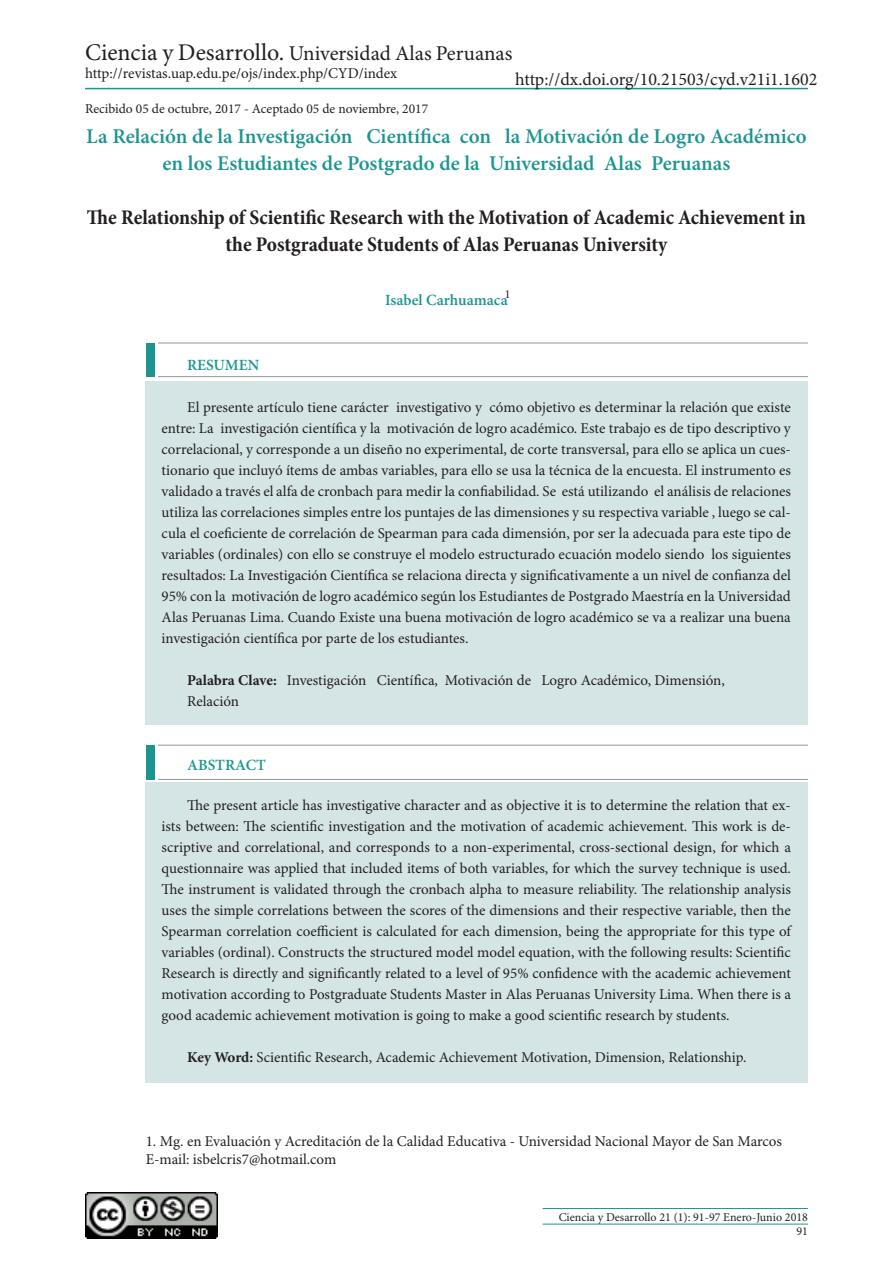
<style>
.page{position:relative;width:893px;height:1263px;background:#fff}
.page>*{position:absolute;margin:0;border:0;box-sizing:border-box;transform-origin:0 0}
.t1{font:600 21px/27px "Minion Pro";color:#1c9590;text-align:center}
.t2{font:700 condensed 21px/27px "Minion Pro";letter-spacing:-.005em;color:#231f20;text-align:center}
.t3{font:21px "Minion Pro";color:#231f20}
.t4{font:18px "Minion Pro";color:#231f20}
.Texto_de_bloque{font:600 15.6px "Minion Pro";color:#1c9590}
.t5{font:15px/21px "Minion Pro";color:#231f20;text-align:justify}
.t6{font:13.5px "Minion Pro";color:#231f20}
.t7{font:12px "Minion Pro";color:#231f20}
.s1{font-size:24px}
.s2{font-weight:700}
</style>
<div class="page">
<div style="left:146px;top:381px;width:662px;height:344px;background:#d5e5e5"></div>
<div style="left:146px;top:343px;width:8px;height:34px;background:#1c9590"></div>
<hr style="left:158px;top:343px;width:650px;height:1px;background:#939598">
<hr style="left:158px;top:376px;width:650px;height:1px;background:#939598">
<div style="left:146px;top:783px;width:662px;height:300px;background:#d5e5e5"></div>
<div style="left:146px;top:745px;width:8px;height:35px;background:#1c9590"></div>
<hr style="left:158px;top:745px;width:650px;height:1px;background:#939598">
<hr style="left:158px;top:779px;width:650px;height:1px;background:#939598">
<hr style="left:543px;top:1208px;width:265px;height:1px;background:#1c9590">
<hr style="left:543px;top:1224px;width:265px;height:1px;background:#1c9590">
<hr style="left:85px;top:88px;width:723px;height:1px;background:#1c9590">
<img style="left:85px;top:1192px;width:132px;height:47px">
<p class="t3" style="left:85px;top:41px;width:429px"><span class="s1">Ciencia y Desarrollo.</span> Universidad Alas Peruanas</p>
<p class="t5" style="left:85px;top:64px;width:314px">http://revistas.uap.edu.pe/ojs/index.php/CYD/index</p>
<p class="t6" style="left:85px;top:100px;width:345px">Recibido 05 de octubre, 2017 - Aceptado 05 de noviembre, 2017</p>
<p class="t4" style="left:515px;top:69px;width:304px">http://dx.doi.org/10.21503/cyd.v21i1.1602</p>
<p class="t1" style="left:86px;top:122px;width:722px">La Relación de la Investigación Científica con la Motivación de Logro Académico en los Estudiantes de Postgrado de la Universidad Alas Peruanas</p>
<p class="t2" style="left:87px;top:204px;width:720px">The Relationship of Scientific Research with the Motivation of Academic Achievement in the Postgraduate Students of Alas Peruanas University</p>
<p class="Texto_de_bloque" style="left:385px;top:289px;width:124px">Isabel Carhuamaca</p>
<p class="t7" style="left:505px;top:287px;width:7px">1</p>
<p class="Texto_de_bloque" style="left:187px;top:354px;width:74px">RESUMEN</p>
<p class="t5" style="left:162px;top:398px;width:631px;text-indent:26px">El presente artículo tiene carácter investigativo y cómo objetivo es determinar la relación que existe entre: La investigación científica y la motivación de logro académico. Este trabajo es de tipo descriptivo y correlacional, y corresponde a un diseño no experimental, de corte transversal, para ello se aplica un cues&shy;tionario que incluyó ítems de ambas variables, para ello se usa la técnica de la encuesta. El instrumento es validado a través el alfa de cronbach para medir la confiabilidad. Se está utilizando el análisis de relaciones utiliza las correlaciones simples entre los puntajes de las dimensiones y su respectiva variable , luego se cal&shy;cula el coeficiente de correlación de Spearman para cada dimensión, por ser la adecuada para este tipo de variables (ordinales) con ello se construye el modelo estructurado ecuación modelo siendo los siguientes resultados: La Investigación Científica se relaciona directa y significativamente a un nivel de confianza del 95% con la motivación de logro académico según los Estudiantes de Postgrado Maestría en la Universidad Alas Peruanas Lima. Cuando Existe una buena motivación de logro académico se va a realizar una buena investigación científica por parte de los estudiantes.</p>
<p class="t5" style="left:187px;top:671px;width:539px"><span class="s2">Palabra Clave:</span> Investigación Científica, Motivación de Logro Académico, Dimensión,</p>
<p class="t5" style="left:187px;top:692px;width:54px">Relación</p>
<p class="Texto_de_bloque" style="left:187px;top:754px;width:80px">ABSTRACT</p>
<p class="t5" style="left:162px;top:795px;width:631px;text-indent:26px">The present article has investigative character and as objective it is to determine the relation that ex&shy;ists between: The scientific investigation and the motivation of academic achievement. This work is de&shy;scriptive and correlational, and corresponds to a non-experimental, cross-sectional design, for which a questionnaire was applied that included items of both variables, for which the survey technique is used.<br>The instrument is validated through the cronbach alpha to measure reliability. The relationship analysis uses the simple correlations between the scores of the dimensions and their respective variable, then the Spearman correlation coefficient is calculated for each dimension, being the appropriate for this type of variables (ordinal). Constructs the structured model model equation, with the following results: Scientific Research is directly and significantly related to a level of 95% confidence with the academic achievement motivation according to Postgraduate Students Master in Alas Peruanas University Lima. When there is a good academic achievement motivation is going to make a good scientific research by students.</p>
<p class="t5" style="left:187px;top:1047px;width:561px"><span class="s2">Key Word:</span> Scientific Research, Academic Achievement Motivation, Dimension, Relationship.</p>
<p class="t5" style="left:146px;top:1131px;width:638px">1. Mg. en Evaluación y Acreditación de la Calidad Educativa - Universidad Nacional Mayor de San Marcos</p>
<p class="t5" style="left:146px;top:1149px;width:192px">E-mail: isbelcris7@hotmail.com</p>
<p class="t7" style="left:559px;top:1210px;width:251px">Ciencia y Desarrollo 21 (1): 91-97 Enero-Junio 2018</p>
<p class="t7" style="left:796px;top:1224px;width:13px">91</p>
</div>
